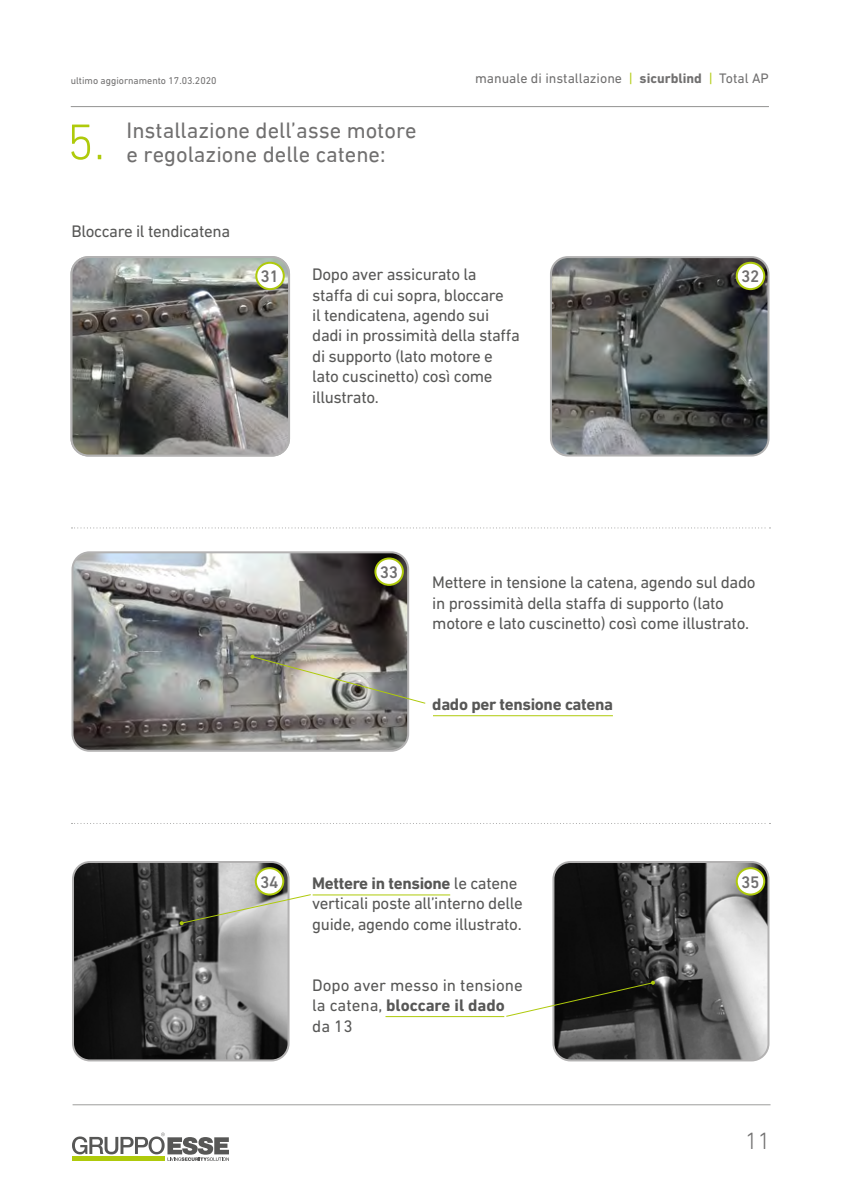
<style>
.page{position:relative;width:842px;height:1191px;background:#fff}
.page>*{position:absolute;margin:0;border:0;box-sizing:border-box;transform-origin:0 0}
.t1{font:300 51px "DIN Next LT Arabic";color:#afca0b}
.t2{font:300 24px "DIN Next LT Pro";color:#706f6f}
.t3{font:22.4px "DIN Next LT Arabic";color:#706f6f}
.t4{font:17px/20.4px "DIN Next LT Pro";letter-spacing:-.02em;color:#575756}
.t5{font:17px/20.4px "DIN Next LT Pro";color:#575756}
.t6{font:700 17px "DIN Next LT Pro";letter-spacing:-.02em;color:#575756}
.t7{font:500 17px "DIN Next LT Pro";letter-spacing:-.02em;color:#706f6f}
.t8{font:14px "DIN Next LT Pro";color:#706f6f}
.t9{font:10px "DIN Next LT Pro";color:#706f6f}
.s1{color:#afca0b}
.s2{font-weight:700}
</style>
<div class="page">
<svg style="left:72px;top:1132px;width:157px;height:29px"></svg>
<hr style="left:73px;top:1104px;width:697px;height:1px;background:#9d9d9c">
<hr style="left:71px;top:106px;width:698px;height:1px;background:#9d9d9c">
<img style="left:73px;top:259px;width:216px;height:196px">
<div style="left:70px;top:256px;width:220px;height:200px;border:2px solid #b3b2b2;border-radius:17px"></div>
<img style="left:551px;top:259px;width:217px;height:196px">
<div style="left:550px;top:256px;width:219px;height:200px;border:2px solid #b3b2b2;border-radius:17px"></div>
<svg style="left:72px;top:527px;width:698px;height:1px"></svg>
<svg style="left:72px;top:823px;width:698px;height:1px"></svg>
<div style="left:256px;top:263px;width:28px;height:26px;background:#fff;border-radius:50%"></div>
<div style="left:255px;top:262px;width:30px;height:28px;border:2px solid #afca0b;border-radius:50%"></div>
<div style="left:737px;top:263px;width:27px;height:26px;background:#fff;border-radius:50%"></div>
<div style="left:736px;top:262px;width:29px;height:28px;border:2px solid #afca0b;border-radius:50%"></div>
<img style="left:74px;top:554px;width:334px;height:196px">
<div style="left:71px;top:551px;width:338px;height:200px;border:2px solid #b3b2b2;border-radius:17px"></div>
<div style="left:375px;top:558px;width:28px;height:27px;background:#fff;border-radius:50%"></div>
<div style="left:374px;top:557px;width:30px;height:29px;border:2px solid #afca0b;border-radius:50%"></div>
<img style="left:75px;top:864px;width:212px;height:196px">
<div style="left:72px;top:861px;width:218px;height:200px;border:2px solid #b3b2b2;border-radius:17px"></div>
<img style="left:555px;top:864px;width:213px;height:196px">
<div style="left:552px;top:861px;width:217px;height:200px;border:2px solid #b3b2b2;border-radius:17px"></div>
<div style="left:256px;top:868px;width:27px;height:26px;background:#fff;border-radius:50%"></div>
<div style="left:255px;top:867px;width:29px;height:28px;border:2px solid #afca0b;border-radius:50%"></div>
<div style="left:737px;top:868px;width:27px;height:26px;background:#fff;border-radius:50%"></div>
<div style="left:736px;top:867px;width:29px;height:28px;border:2px solid #afca0b;border-radius:50%"></div>
<hr style="left:433px;top:715px;width:180px;height:1px;background:#afca0b">
<svg style="left:250px;top:654px;width:176px;height:50px;background:#a6a59c"></svg>
<hr style="left:313px;top:894px;width:137px;height:1px;background:#afca0b">
<svg style="left:180px;top:893px;width:131px;height:32px"></svg>
<hr style="left:385px;top:1016px;width:119px;height:1px;background:#afca0b">
<svg style="left:506px;top:980px;width:149px;height:37px"></svg>
<p class="t9" style="left:71px;top:75px;width:147px">ultimo aggiornamento 17.03.2020</p>
<p class="t8" style="left:475px;top:70px;width:295px">manuale di installazione <span class="s1">|</span> <span class="s2">sicurblind</span> <span class="s1">|</span> Total AP</p>
<h3 class="t3" style="left:127px;top:117px;width:292px">Installazione dell’asse motore</h3>
<h1 class="t1" style="left:67px;top:112px;width:40px">5.</h1>
<h3 class="t3" style="left:127px;top:141px;width:261px">e regolazione delle catene:</h3>
<p class="t4" style="left:72px;top:221px;width:160px">Bloccare il tendicatena</p>
<p class="t4" style="left:312px;top:264px;width:209px">Dopo aver assicurato la staffa di cui sopra, bloccare<br>il tendicatena, agendo sui dadi in prossimità della staffa di supporto (lato motore e lato cuscinetto) così come illustrato.</p>
<p class="t7" style="left:261px;top:267px;width:20px">31</p>
<p class="t7" style="left:741px;top:267px;width:20px">32</p>
<p class="t7" style="left:380px;top:562px;width:20px">33</p>
<p class="t4" style="left:432px;top:572px;width:325px">Mettere in tensione la catena, agendo sul dado in prossimità della staffa di supporto (lato motore e lato cuscinetto) così come illustrato.</p>
<p class="t6" style="left:432px;top:694px;width:182px">dado per tensione catena</p>
<p class="t7" style="left:260px;top:872px;width:20px">34</p>
<p class="t7" style="left:741px;top:872px;width:20px">35</p>
<p class="t4" style="left:312px;top:872px;width:212px"><span class="s2">Mettere in tensione</span> le catene verticali poste all’interno delle guide, agendo come illustrato.</p>
<p class="t5" style="left:312px;top:974px;width:212px">Dopo aver messo in tensione la catena, <span class="s2">bloccare il dado </span>da 13</p>
<h2 class="t2" style="left:745px;top:1127px;width:27px">11</h2>
</div>
